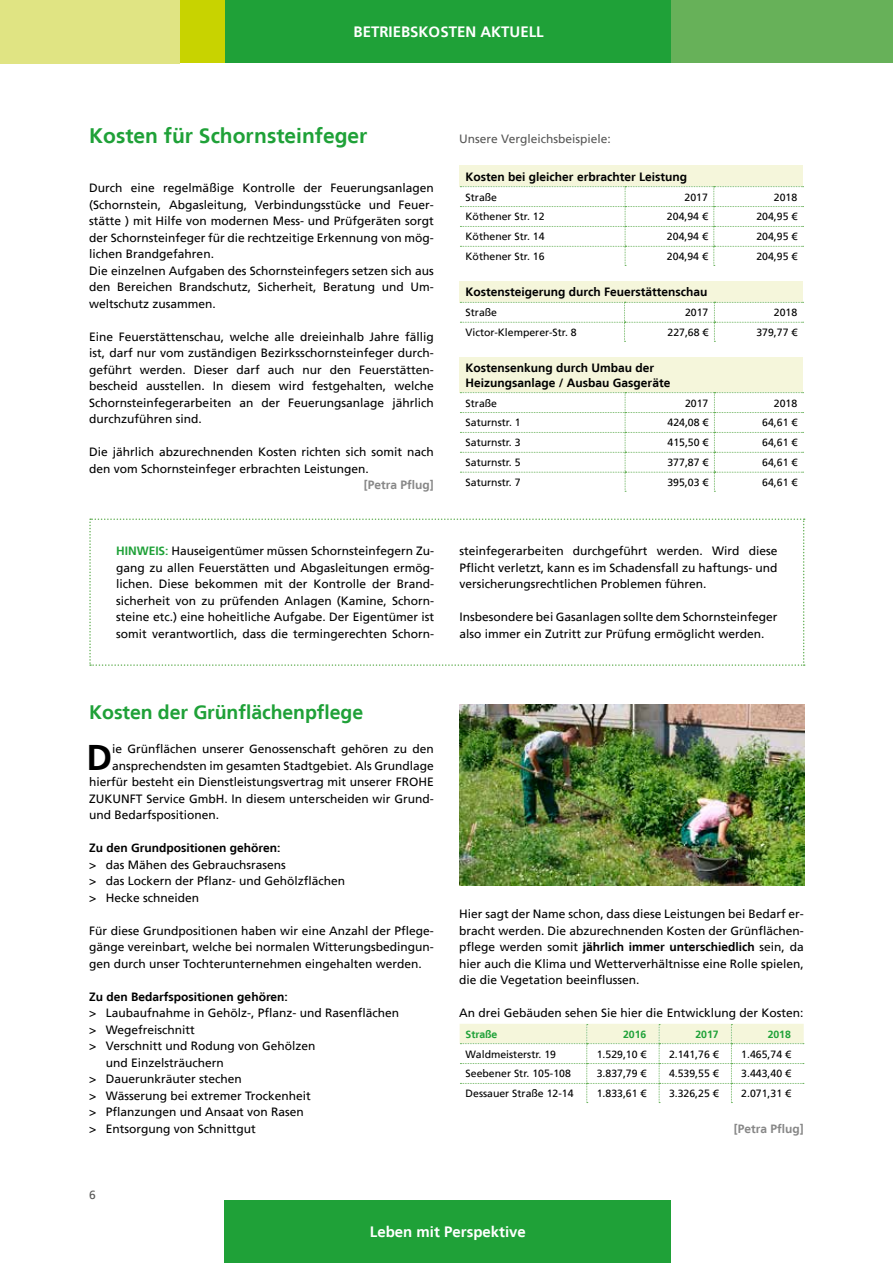
<style>
.page{position:relative;width:893px;height:1263px;background:#fff}
.page>*{position:absolute;margin:0;border:0;box-sizing:border-box;transform-origin:0 0}
.t1{font:700 35.7px "Frutiger LT";color:#000}
.t2{font:700 21px "Frutiger LT";color:#1fa138}
.t3{font:700 19.5px "Frutiger LT";letter-spacing:-.005em;color:#1fa138}
.t4{font:700 15px "Frutiger LT";color:#fff}
.t5{font:12px/16.5px "Frutiger LT";color:#000;text-align:justify}
.t6{font:700 12px/14.4px "Frutiger LT";color:#000}
.t7{font:12px "Frutiger LT";color:#575756}
.t8{font:700 12px "Frutiger LT";color:#878787}
.t9{font:10.5px "Frutiger LT";color:#000}
.t10{font:700 10.5px "Frutiger LT";letter-spacing:-.005em;color:#1fa138}
.s1{font-weight:700;color:#1fa138}
.s2{font-weight:700}
</style>
<div class="page">
<img style="left:459px;top:705px;width:345px;height:180px">
<div style="left:225px;top:0;width:446px;height:63px;background:#1fa138"></div>
<div style="left:0;top:0;width:180px;height:63px;background:#e0e483"></div>
<div style="left:180px;top:0;width:45px;height:63px;background:#c8d300"></div>
<div style="left:671px;top:0;width:222px;height:63px;background:#67b159"></div>
<div style="left:225px;top:1200px;width:446px;height:63px;background:#1fa138"></div>
<hr style="left:892px;top:0;width:1px;height:63px;background:#4d87c6">
<div style="left:460px;top:166px;width:343px;height:21px;background:#f5f6db"></div>
<svg style="left:460px;top:186px;width:343px;height:80px"></svg>
<div style="left:460px;top:281px;width:343px;height:21px;background:#f5f6db"></div>
<svg style="left:460px;top:302px;width:343px;height:40px"></svg>
<div style="left:460px;top:357px;width:343px;height:36px;background:#f5f6db"></div>
<svg style="left:460px;top:392px;width:343px;height:100px"></svg>
<svg style="left:89px;top:518px;width:716px;height:148px"></svg>
<svg style="left:460px;top:1024px;width:344px;height:79px"></svg>
<p class="t4" style="left:354px;top:23px;width:192px">BETRIEBSKOSTEN AKTUELL</p>
<h2 class="t2" style="left:89px;top:123px;width:280px">Kosten für Schornsteinfeger</h2>
<p class="t5" style="left:89px;top:180px;width:346px;text-align:left">Durch eine regelmäßige Kontrolle der Feuerungsanlagen (Schornstein, Abgasleitung, Verbindungsstücke und Feuer&shy;stätte ) mit Hilfe von modernen Mess- und Prüfgeräten sorgt der Schornsteinfeger für die rechtzeitige Erkennung von mög&shy;lichen Brandgefahren.<br>Die einzelnen Aufgaben des Schornsteinfegers setzen sich aus den Bereichen Brandschutz, Sicherheit, Beratung und Um&shy;weltschutz zusammen.</p>
<p class="t5" style="left:89px;top:328px;width:346px">Eine Feuerstättenschau, welche alle dreieinhalb Jahre fällig ist, darf nur vom zuständigen Bezirksschornsteinfeger durch&shy;geführt werden. Dieser darf auch nur den Feuerstätten&shy;bescheid ausstellen. In diesem wird festgehalten, welche Schornsteinfegerarbeiten an der Feuerungsanlage jährlich durchzuführen sind.</p>
<p class="t5" style="left:89px;top:444px;width:346px">Die jährlich abzurechnenden Kosten richten sich somit nach den vom Schornsteinfeger erbrachten Leistungen.</p>
<p class="t8" style="left:364px;top:478px;width:72px">[Petra Pflug]</p>
<p class="t7" style="left:459px;top:132px;width:153px">Unsere Vergleichsbeispiele:</p>
<p class="t6" style="left:466px;top:169px;width:223px">Kosten bei gleicher erbrachter Leistung</p>
<p class="t9" style="left:466px;top:191px;width:33px">Straße</p>
<p class="t9" style="left:684px;top:191px;width:25px">2017</p>
<p class="t9" style="left:774px;top:191px;width:25px">2018</p>
<p class="t9" style="left:466px;top:211px;width:80px">Köthener Str. 12</p>
<p class="t9" style="left:667px;top:211px;width:42px">204,94 €</p>
<p class="t9" style="left:756px;top:211px;width:42px">204,95 €</p>
<p class="t9" style="left:466px;top:230px;width:80px">Köthener Str. 14</p>
<p class="t9" style="left:667px;top:230px;width:42px">204,94 €</p>
<p class="t9" style="left:756px;top:230px;width:42px">204,95 €</p>
<p class="t9" style="left:466px;top:250px;width:80px">Köthener Str. 16</p>
<p class="t9" style="left:667px;top:250px;width:42px">204,94 €</p>
<p class="t9" style="left:756px;top:250px;width:42px">204,95 €</p>
<p class="t6" style="left:466px;top:285px;width:243px">Kostensteigerung durch Feuerstättenschau</p>
<p class="t9" style="left:466px;top:306px;width:33px">Straße</p>
<p class="t9" style="left:685px;top:306px;width:25px">2017</p>
<p class="t9" style="left:774px;top:306px;width:25px">2018</p>
<p class="t9" style="left:466px;top:326px;width:113px">Victor-Klemperer-Str. 8</p>
<p class="t9" style="left:667px;top:326px;width:42px">227,68 €</p>
<p class="t9" style="left:756px;top:326px;width:42px">379,77 €</p>
<p class="t6" style="left:466px;top:361px;width:206px">Kostensenkung durch Umbau der<br>Heizungsanlage / Ausbau Gasgeräte</p>
<p class="t9" style="left:466px;top:397px;width:33px">Straße</p>
<p class="t9" style="left:685px;top:397px;width:25px">2017</p>
<p class="t9" style="left:774px;top:397px;width:25px">2018</p>
<p class="t9" style="left:466px;top:417px;width:57px">Saturnstr. 1</p>
<p class="t9" style="left:667px;top:417px;width:42px">424,08 €</p>
<p class="t9" style="left:762px;top:417px;width:37px">64,61 €</p>
<p class="t9" style="left:466px;top:436px;width:57px">Saturnstr. 3</p>
<p class="t9" style="left:667px;top:436px;width:42px">415,50 €</p>
<p class="t9" style="left:762px;top:436px;width:37px">64,61 €</p>
<p class="t9" style="left:466px;top:456px;width:57px">Saturnstr. 5</p>
<p class="t9" style="left:667px;top:456px;width:42px">377,87 €</p>
<p class="t9" style="left:762px;top:456px;width:37px">64,61 €</p>
<p class="t9" style="left:466px;top:476px;width:57px">Saturnstr. 7</p>
<p class="t9" style="left:667px;top:476px;width:42px">395,03 €</p>
<p class="t9" style="left:762px;top:476px;width:37px">64,61 €</p>
<p class="t5" style="left:116px;top:543px;width:319px"><span class="s1">HINWEIS:</span> Hauseigentümer müssen Schornsteinfegern Zu&shy;gang zu allen Feuerstätten und Abgasleitungen ermög&shy;lichen. Diese bekommen mit der Kontrolle der Brand&shy;sicherheit von zu prüfenden Anlagen (Kamine, Schorn&shy;steine etc.) eine hoheitliche Aufgabe. Der Eigentümer ist somit verantwortlich, dass die termingerechten Schorn-</p>
<p class="t5" style="left:460px;top:543px;width:319px">steinfegerarbeiten durchgeführt werden. Wird diese Pflicht verletzt, kann es im Schadensfall zu haftungs- und versicherungsrechtlichen Problemen führen.</p>
<p class="t5" style="left:460px;top:609px;width:319px">Insbesondere bei Gasanlagen sollte dem Schornsteinfeger also immer ein Zutritt zur Prüfung ermöglicht werden.</p>
<h3 class="t3" style="left:89px;top:701px;width:275px">Kosten der Grünflächenpflege</h3>
<h1 class="t1" style="left:86px;top:736px;width:27px">D</h1>
<p class="t5" style="left:112px;top:741px;width:323px">ie Grünflächen unserer Genossenschaft gehören zu den</p>
<p class="t5" style="left:112px;top:757px;width:323px">ansprechendsten im gesamten Stadtgebiet. Als Grundlage</p>
<p class="t5" style="left:89px;top:774px;width:346px">hierfür besteht ein Dienstleistungsvertrag mit unserer FROHE</p>
<p class="t5" style="left:89px;top:790px;width:346px">ZUKUNFT Service GmbH. In diesem unterscheiden wir Grund-</p>
<p class="t5" style="left:89px;top:807px;width:132px">und Bedarfspositionen.</p>
<p class="t6" style="left:89px;top:841px;width:193px">Zu den Grundpositionen gehören:</p>
<p class="t5" style="left:89px;top:856px;width:257px;text-align:left">&gt; das Mähen des Gebrauchsrasens<br>&gt; das Lockern der Pflanz- und Gehölzflächen &gt; Hecke schneiden</p>
<p class="t5" style="left:89px;top:922px;width:346px">Für diese Grundpositionen haben wir eine Anzahl der Pflege&shy;gänge vereinbart, welche bei normalen Witterungsbedingun&shy;gen durch unser Tochterunternehmen eingehalten werden.</p>
<p class="t6" style="left:89px;top:989px;width:200px">Zu den Bedarfspositionen gehören:</p>
<p class="t5" style="left:89px;top:1005px;width:311px">&gt; Laubaufnahme in Gehölz-, Pflanz- und Rasenflächen</p>
<p class="t5" style="left:89px;top:1021px;width:107px">&gt; Wegefreischnitt</p>
<p class="t5" style="left:89px;top:1038px;width:228px">&gt; Verschnitt und Rodung von Gehölzen</p>
<p class="t5" style="left:106px;top:1054px;width:120px">und Einzelsträuchern</p>
<p class="t5" style="left:89px;top:1071px;width:154px">&gt; Dauerunkräuter stechen</p>
<p class="t5" style="left:89px;top:1087px;width:223px">&gt; Wässerung bei extremer Trockenheit</p>
<p class="t5" style="left:89px;top:1104px;width:216px">&gt; Pflanzungen und Ansaat von Rasen</p>
<p class="t5" style="left:89px;top:1120px;width:168px">&gt; Entsorgung von Schnittgut</p>
<p class="t7" style="left:89px;top:1188px;width:8px">6</p>
<p class="t5" style="left:459px;top:906px;width:346px">Hier sagt der Name schon, dass diese Leistungen bei Bedarf er&shy;bracht werden. Die abzurechnenden Kosten der Grünflächen&shy;pflege werden somit <span class="s2">jährlich immer unterschiedlich</span> sein, da hier auch die Klima und Wetterverhältnisse eine Rolle spielen, die die Vegetation beeinflussen.</p>
<p class="t5" style="left:459px;top:1005px;width:346px">An drei Gebäuden sehen Sie hier die Entwicklung der Kosten:</p>
<p class="t10" style="left:466px;top:1028px;width:33px">Straße</p>
<p class="t10" style="left:623px;top:1028px;width:25px">2016</p>
<p class="t10" style="left:695px;top:1028px;width:25px">2017</p>
<p class="t10" style="left:768px;top:1028px;width:25px">2018</p>
<p class="t9" style="left:466px;top:1048px;width:92px">Waldmeisterstr. 19</p>
<p class="t9" style="left:597px;top:1048px;width:51px">1.529,10 €</p>
<p class="t9" style="left:669px;top:1048px;width:51px">2.141,76 €</p>
<p class="t9" style="left:741px;top:1048px;width:51px">1.465,74 €</p>
<p class="t9" style="left:466px;top:1067px;width:107px">Seebener Str. 105-108</p>
<p class="t9" style="left:597px;top:1067px;width:51px">3.837,79 €</p>
<p class="t9" style="left:669px;top:1067px;width:51px">4.539,55 €</p>
<p class="t9" style="left:741px;top:1067px;width:51px">3.443,40 €</p>
<p class="t9" style="left:466px;top:1087px;width:109px">Dessauer Straße 12-14</p>
<p class="t9" style="left:597px;top:1087px;width:51px">1.833,61 €</p>
<p class="t9" style="left:669px;top:1087px;width:51px">3.326,25 €</p>
<p class="t9" style="left:741px;top:1087px;width:51px">2.071,31 €</p>
<p class="t8" style="left:734px;top:1122px;width:72px">[Petra Pflug]</p>
<p class="t4" style="left:370px;top:1223px;width:157px">Leben mit Perspektive</p>
</div>
